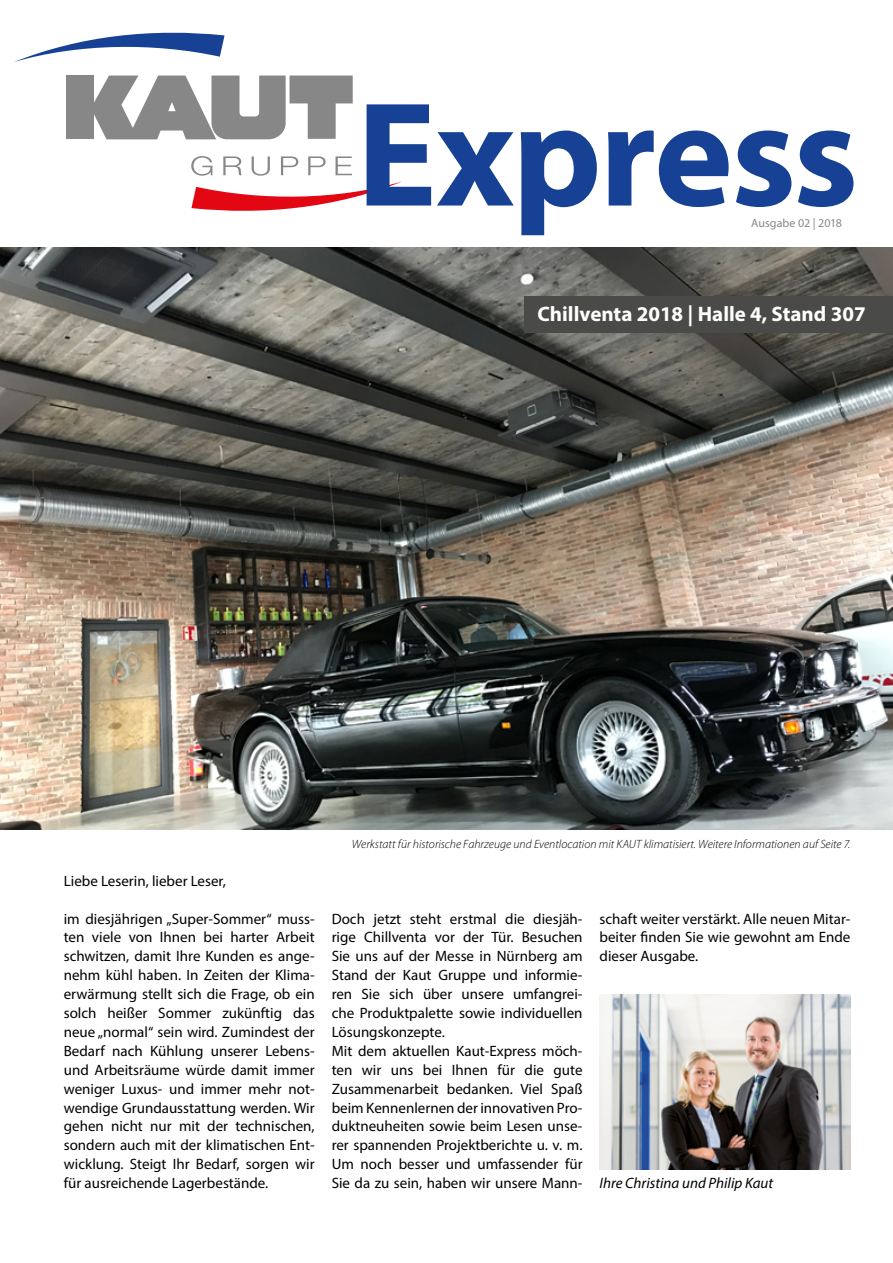
<style>
.page{position:relative;width:893px;height:1263px;background:#fff}
.page>*{position:absolute;margin:0;border:0;box-sizing:border-box;transform-origin:0 0}
.t1{font:700 150px "Myriad Pro";letter-spacing:-.015em;color:#164194}
.t2{font:700 21px "Myriad Pro";color:#fff}
.t3{font:15px/18.9px "Myriad Pro";color:#000;text-align:justify}
.t4{font:italic 15px "Myriad Pro";color:#000}
.t5{font:italic 300 12px "Myriad Pro";color:#000}
.t6{font:12px "Myriad Pro";color:#878787}
</style>
<div class="page">
<img style="left:0;top:247px;width:893px;height:582px">
<img style="left:600px;top:994px;width:250px;height:175px">
<div style="left:66px;top:76px;width:28px;height:63px;background:#878787"></div>
<svg style="left:94px;top:76px;width:259px;height:63px"></svg>
<svg style="left:14px;top:33px;width:211px;height:29px"></svg>
<svg style="left:191px;top:156px;width:211px;height:55px"></svg>
<div style="left:524px;top:296px;width:369px;height:36px;background:#4a4a49"></div>
<h1 class="t1" style="left:357px;top:57px;width:503px">Express</h1>
<p class="t6" style="left:751px;top:215px;width:92px">Ausgabe 02 | 2018</p>
<h2 class="t2" style="left:537px;top:300px;width:330px">Chillventa 2018 | Halle 4, Stand 307</h2>
<p class="t3" style="left:64px;top:871px;width:164px">Liebe Leserin, lieber Leser,</p>
<p class="t3" style="left:64px;top:909px;width:252px">im diesjährigen „Super-Sommer“ muss&shy;ten viele von Ihnen bei harter Arbeit schwitzen, damit Ihre Kunden es ange&shy;nehm kühl haben. In Zeiten der Klima&shy;erwärmung stellt sich die Frage, ob ein solch heißer Sommer zukünftig das neue „normal“ sein wird. Zumindest der Bedarf nach Kühlung unserer Lebens&shy;und Arbeitsräume würde damit immer weniger Luxus- und immer mehr not&shy;wendige Grundausstattung werden. Wir gehen nicht nur mit der technischen, sondern auch mit der klimatischen Ent&shy;wicklung. Steigt Ihr Bedarf, sorgen wir für ausreichende Lagerbestände.</p>
<p class="t5" style="left:352px;top:837px;width:500px">Werkstatt für historische Fahrzeuge und Eventlocation mit KAUT klimatisiert. Weitere Informationen auf Seite 7.</p>
<p class="t3" style="left:332px;top:909px;width:252px;text-align:left">Doch jetzt steht erstmal die diesjäh&shy;rige Chillventa vor der Tür. Besuchen Sie uns auf der Messe in Nürnberg am Stand der Kaut Gruppe und informie&shy;ren Sie sich über unsere umfangrei&shy;che Produktpalette sowie individuellen Lösungskonzepte.<br>Mit dem aktuellen Kaut-Express möch&shy;ten wir uns bei Ihnen für die gute Zusammenarbeit bedanken. Viel Spaß beim Kennenlernen der innovativen Pro&shy;duktneuheiten sowie beim Lesen unse&shy;rer spannenden Projektberichte u. v. m.<br>Um noch besser und umfassender für Sie da zu sein, haben wir unsere Mann-</p>
<p class="t3" style="left:600px;top:909px;width:252px">schaft weiter verstärkt. Alle neuen Mitar&shy;beiter finden Sie wie gewohnt am Ende dieser Ausgabe.</p>
<p class="t4" style="left:600px;top:1174px;width:175px">Ihre Christina und Philip Kaut</p>
</div>
